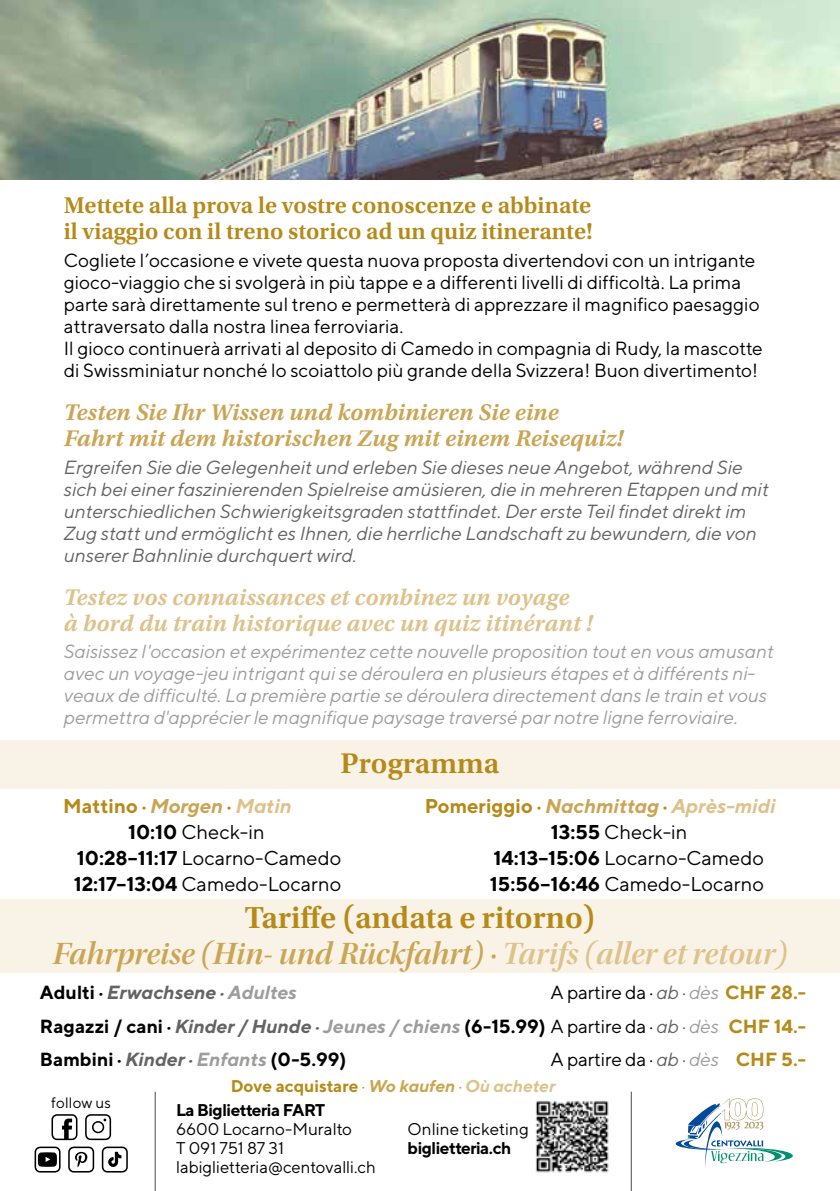
<style>
.page{position:relative;width:840px;height:1191px;background:#fff}
.page>*{position:absolute;margin:0;border:0;box-sizing:border-box;transform-origin:0 0}
.t1{font:32px "Utopia Std Semibold Disp It";color:#caa554}
.t2{font:600 32px "Utopia Std";color:#b68a18}
.t3{font:600 30px "Utopia Std";color:#b68a18}
.t4{font:600 24px/26px "Utopia Std";color:#b68a18}
.t5{font:24px/26px "Utopia Std Semibold Capt It";color:#caa554}
.t6{font:24px/26px "Utopia Std Semibold Capt It";color:#ddc28b}
.t7{font:20px "TT Norms";color:#000}
.t8{font:700 20px "TT Norms";color:#b68a18}
.t9{font:19px/22px "TT Norms";color:#000}
.t10{font:italic 19px/22px "TT Norms";color:#646363}
.t11{font:italic 19px/22px "TT Norms";color:#9d9d9c}
.t12{font:700 19px/33.4px "TT Norms";color:#000;text-align:justify}
.t13{font:italic 700 19px "TT Norms";color:#646363}
.t14{font:17px/19px "TT Norms";color:#000}
.t15{font:700 17px/23px "TT Norms";letter-spacing:-.03em;color:#000}
.t16{font:15.2px "TT Norms";letter-spacing:.01em;color:#000}
.s1{font-style:italic;color:#caa554}
.s2{font-style:italic;color:#ddc28b}
.s3{font-weight:700}
.s4{color:#ddc28b}
.s5{font-style:normal;color:#000}
.s6{color:#9d9d9c}
.s7{font-weight:400}
.s8{font-weight:400;font-style:italic;color:#646363}
.s9{font-weight:400;font-style:italic;color:#9d9d9c}
.s10{color:#b68a18}
.s11{font-style:italic;color:#646363}
.s12{font-style:italic;color:#9d9d9c}
.s13{font-weight:700;color:#b68a18}
.s14{color:#b58a17}
.s15{font-weight:400;color:#b58a17}
.s16{font-style:italic;color:#c8a751}
.s17{font-style:italic;color:#dac48b}
</style>
<div class="page">
<img style="left:0;top:0;width:839px;height:180px">
<div style="left:0;top:740px;width:839px;height:48px;background:#f9f3e7"></div>
<hr style="left:155px;top:1091px;width:1px;height:100px;background:#4a4a49">
<hr style="left:630px;top:1091px;width:1px;height:100px;background:#4a4a49">
<svg style="left:85px;top:1114px;width:26px;height:26px"></svg>
<svg style="left:51px;top:1114px;width:26px;height:26px"></svg>
<svg style="left:35px;top:1146px;width:25px;height:26px"></svg>
<svg style="left:68px;top:1146px;width:26px;height:26px"></svg>
<svg style="left:102px;top:1146px;width:26px;height:26px"></svg>
<img style="left:535px;top:1101px;width:74px;height:72px">
<svg style="left:675px;top:1098px;width:117px;height:69px"></svg>
<div style="left:0;top:899px;width:839px;height:73px;background:#f9f3e7"></div>
<p class="t4" style="left:64px;top:193px;width:530px">Mettete alla prova le vostre conoscenze e abbinate il viaggio con il treno storico ad un quiz itinerante!</p>
<p class="t9" style="left:64px;top:249px;width:700px">Cogliete l’occasione e vivete questa nuova proposta divertendovi con un intrigante gioco-viaggio che si svolgerà in più tappe e a differenti livelli di difficoltà. La prima parte sarà direttamente sul treno e permetterà di apprezzare il magnifico paesaggio attraversato dalla nostra linea ferroviaria.<br>Il gioco continuerà arrivati al deposito di Camedo in compagnia di Rudy, la mascotte di Swissminiatur nonché lo scoiattolo più grande della Svizzera! Buon divertimento!</p>
<p class="t5" style="left:64px;top:399px;width:560px">Testen Sie Ihr Wissen und kombinieren Sie eine<br>Fahrt mit dem historischen Zug mit einem Reisequiz!</p>
<p class="t10" style="left:64px;top:455px;width:706px">Ergreifen Sie die Gelegenheit und erleben Sie dieses neue Angebot, während Sie sich bei einer faszinierenden Spielreise amüsieren, die in mehreren Etappen und mit unterschiedlichen Schwierigkeitsgraden stattfindet. Der erste Teil findet direkt im Zug statt und ermöglicht es Ihnen, die herrliche Landschaft zu bewundern, die von unserer Bahnlinie durchquert wird.</p>
<p class="t6" style="left:64px;top:584px;width:529px">Testez vos connaissances et combinez un voyage<br>à bord du train historique avec un quiz itinérant !</p>
<p class="t11" style="left:64px;top:640px;width:711px">Saisissez l'occasion et expérimentez cette nouvelle proposition tout en vous amusant avec un voyage-jeu intrigant qui se déroulera en plusieurs étapes et à différents ni&shy;veaux de difficulté. La première partie se déroulera directement dans le train et vous permettra d'apprécier le magnifique paysage traversé par notre ligne ferroviaire.</p>
<h2 class="t3" style="left:340px;top:746px;width:160px">Programma</h2>
<p class="t8" style="left:63px;top:793px;width:230px">Mattino · <span class="s1">Morgen</span> · <span class="s2">Matin</span></p>
<p class="t7" style="left:128px;top:820px;width:138px"><span class="s3">10:10</span> Check-in</p>
<p class="t7" style="left:77px;top:846px;width:266px"><span class="s3">10:28–11:17</span> Locarno-Camedo</p>
<p class="t7" style="left:74px;top:872px;width:269px"><span class="s3">12:17–13:04</span> Camedo-Locarno</p>
<p class="t8" style="left:424px;top:793px;width:352px">Pomeriggio · <span class="s1">Nachmittag</span> · <span class="s2">Après-midi</span></p>
<p class="t7" style="left:550px;top:820px;width:138px"><span class="s3">13:55</span> Check-in</p>
<p class="t7" style="left:493px;top:846px;width:272px"><span class="s3">14:13–15:06</span> Locarno-Camedo</p>
<p class="t7" style="left:489px;top:872px;width:275px"><span class="s3">15:56–16:46</span> Camedo-Locarno</p>
<h1 class="t2" style="left:244px;top:899px;width:352px">Tariffe (andata e ritorno)</h1>
<h1 class="t1" style="left:52px;top:936px;width:736px">Fahrpreise (Hin- und Rückfahrt) · <span class="s4">Tarifs (aller et retour)</span></h1>
<p class="t13" style="left:40px;top:980px;width:258px"><span class="s5">Adulti ·</span> Erwachsene · <span class="s6">Adultes</span></p>
<p class="t12" style="left:40px;top:975px;width:767px;text-indent:510px"><span class="s7">A partire da ·</span> <span class="s8">ab ·</span> <span class="s9">dès</span> <span class="s10">CHF 28.- </span>Ragazzi / cani · <span class="s11">Kinder / Hunde ·</span> <span class="s12">Jeunes / chiens</span> (6-15.99) <span class="s7">A partire da ·</span> <span class="s8">ab ·</span> <span class="s9">dès</span> <span class="s10">CHF 14.- </span>Bambini · <span class="s11">Kinder ·</span> <span class="s12">Enfants</span> (0-5.99)</p>
<p class="t9" style="left:550px;top:1048px;width:257px">A partire da · <span class="s11">ab ·</span> <span class="s12">dès</span> <span class="s13">CHF 5.-</span></p>
<p class="t16" style="left:51px;top:1093px;width:61px">follow us</p>
<p class="t15" style="left:176px;top:1074px;width:380px;text-indent:55px"><span class="s14">Dove acquistare</span> <span class="s15">·</span> <span class="s16">Wo kaufen</span> <span class="s15">·</span> <span class="s17">Où acheter<br></span>La Biglietteria FART</p>
<p class="t14" style="left:176px;top:1118px;width:201px">6600 Locarno-Muralto<br>T 091 751 87 31 labiglietteria@centovalli.ch</p>
<p class="t14" style="left:407px;top:1119px;width:123px">Online ticketing</p>
<p class="t15" style="left:407px;top:1136px;width:105px">biglietteria.ch</p>
</div>
